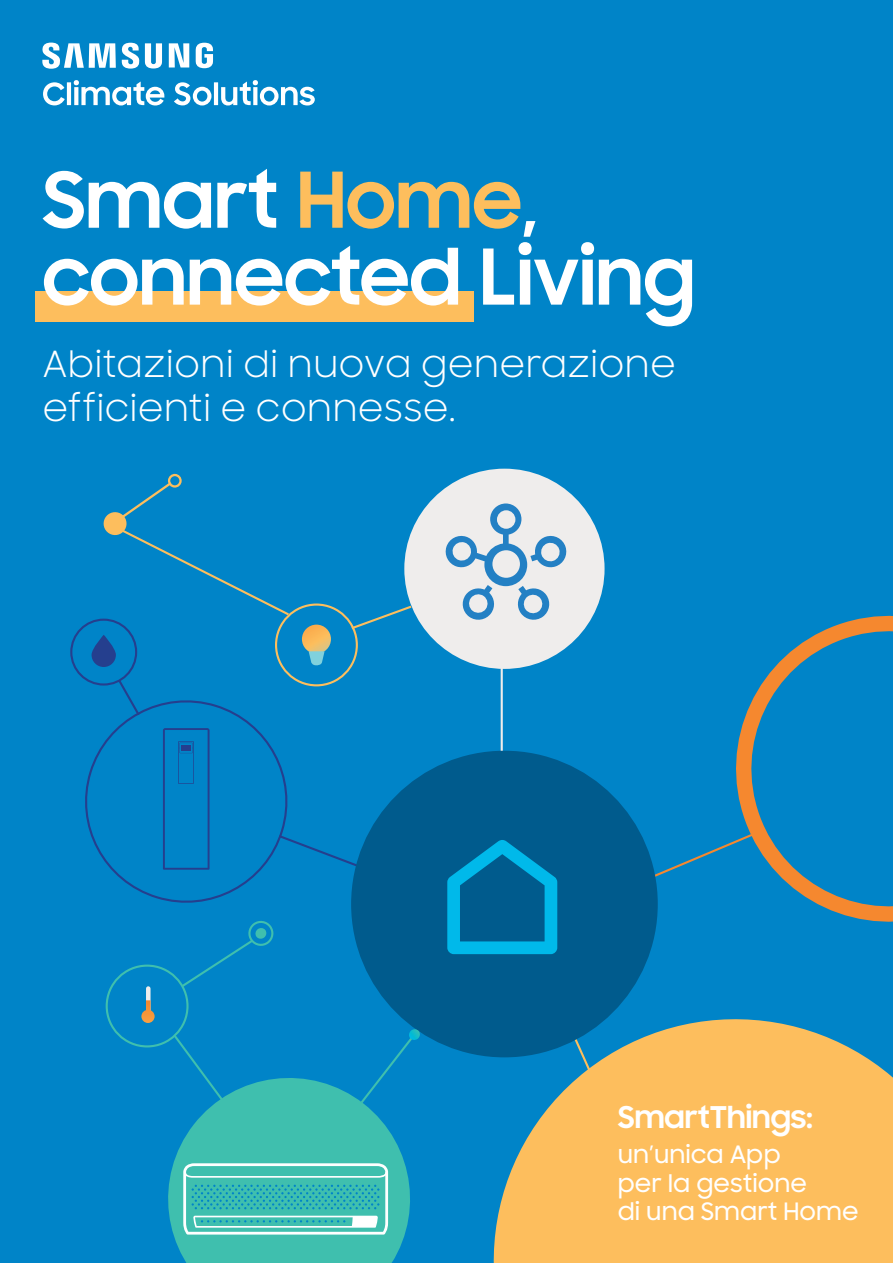
<style>
.page{position:relative;width:893px;height:1263px;background:#0084c8}
.page>*{position:absolute;margin:0;border:0;box-sizing:border-box;transform-origin:0 0}
.t1{font:700 76.95px/76.9px "Samsung Sharp Sans";color:#fff}
.t2{font:36px/43.2px "Samsung Sharp Sans";color:#fff}
.t3{font:700 30px "Samsung Sharp Sans";color:#fff}
.t4{font:500 24px/28.8px "Samsung Sharp Sans";color:#fff}
.s1{color:#fdbe5d}
</style>
<div class="page">
<div style="left:404px;top:469px;width:201px;height:200px;background:#efedec;border-radius:50%"></div>
<svg style="left:85px;top:700px;width:203px;height:203px"></svg>
<svg style="left:736px;top:615px;width:157px;height:307px"></svg>
<svg style="left:463px;top:988px;width:430px;height:275px;fill:#fdbe5d"></svg>
<svg style="left:168px;top:1078px;width:242px;height:185px;fill:#3fbfae"></svg>
<svg style="left:183px;top:1163px;width:205px;height:71px;background:#5cc6bd"></svg>
<hr style="left:501px;top:667px;width:2px;height:103px;background:#efedec">
<svg style="left:349px;top:604px;width:65px;height:27px"></svg>
<svg style="left:277px;top:833px;width:90px;height:42px"></svg>
<svg style="left:645px;top:831px;width:112px;height:55px"></svg>
<svg style="left:565px;top:1019px;width:59px;height:125px"></svg>
<div style="left:275px;top:603px;width:83px;height:83px;border:2px solid #fdbe5d;border-radius:50%"></div>
<div style="left:70px;top:619px;width:67px;height:66px;border:2px solid #253f8e;border-radius:50%"></div>
<div style="left:106px;top:964px;width:83px;height:83px;border:2px solid #3fbfae;border-radius:50%"></div>
<svg style="left:302px;top:625px;width:29px;height:29px"></svg>
<svg style="left:309px;top:651px;width:16px;height:14px"></svg>
<div style="left:351px;top:751px;width:307px;height:306px;background:#005b8d;border-radius:50%"></div>
<svg style="left:445px;top:503px;width:122px;height:117px"></svg>
<svg style="left:163px;top:728px;width:47px;height:142px"></svg>
<svg style="left:447px;top:840px;width:110px;height:114px"></svg>
<svg style="left:172px;top:1033px;width:55px;height:72px"></svg>
<div style="left:146px;top:988px;width:5px;height:25px;background:#efedec"></div>
<svg style="left:141px;top:1010px;width:14px;height:13px"></svg>
<div style="left:146px;top:1000px;width:5px;height:13px;background:#f68d32"></div>
<svg style="left:179px;top:921px;width:95px;height:68px"></svg>
<svg style="left:359px;top:1029px;width:62px;height:76px"></svg>
<svg style="left:116px;top:677px;width:26px;height:40px"></svg>
<svg style="left:92px;top:635px;width:24px;height:32px"></svg>
<svg style="left:103px;top:482px;width:188px;height:135px"></svg>
<div style="left:168px;top:474px;width:14px;height:14px;border:2px solid #fdbe5d;border-radius:50%"></div>
<div style="left:35px;top:292px;width:439px;height:30px;background:#fdbe5d"></div>
<svg style="left:42px;top:43px;width:171px;height:26px"></svg>
<svg style="left:43px;top:80px;width:272px;height:26px"></svg>
<h1 class="t1" style="left:42px;top:158px;width:654px">Smart <span class="s1">Home</span>, connected Living</h1>
<p class="t2" style="left:42px;top:341px;width:635px">Abitazioni di nuova generazione efficienti e connesse.</p>
<p class="t3" style="left:618px;top:1095px;width:196px">SmartThings:</p>
<p class="t4" style="left:618px;top:1139px;width:242px">un’unica App<br>per la gestione<br>di una Smart Home</p>
</div>
